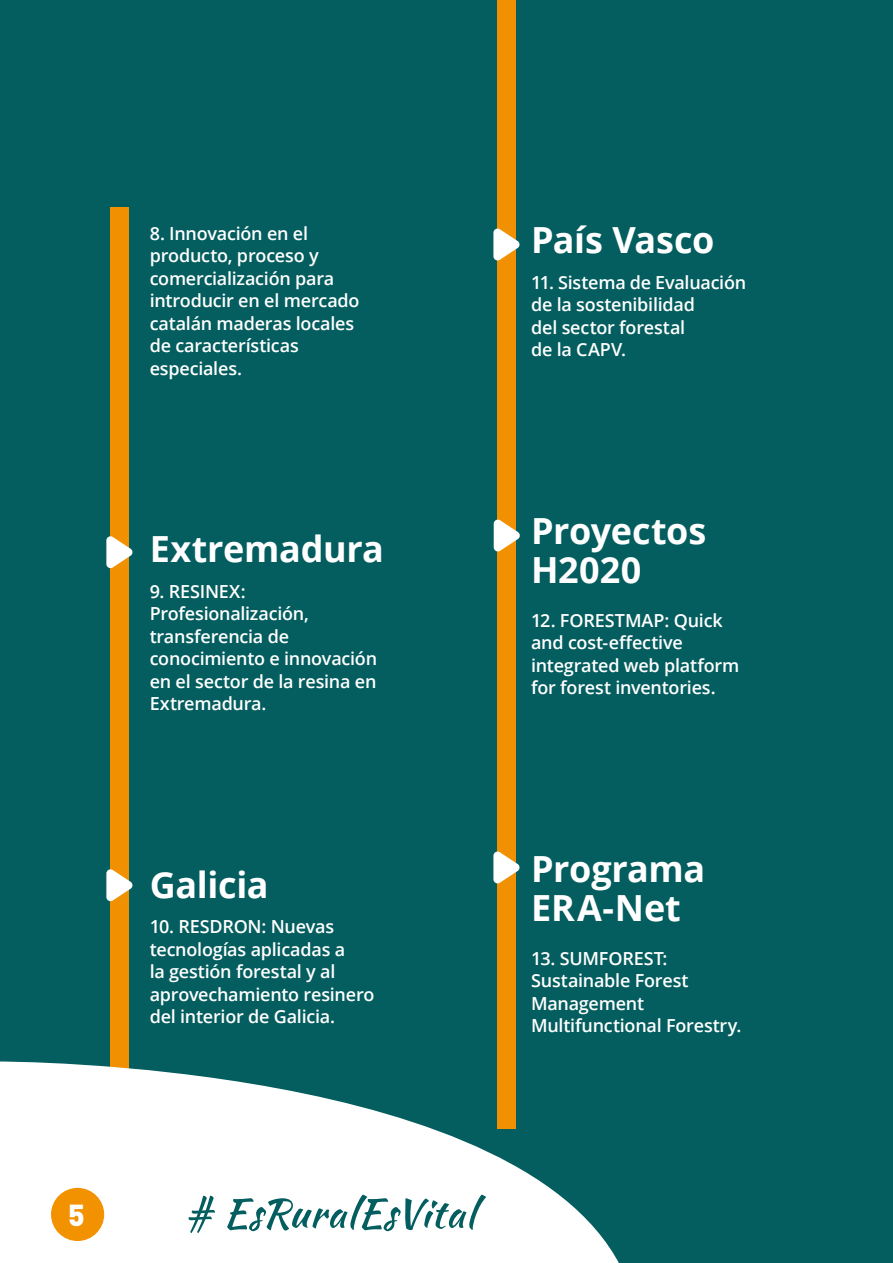
<style>
.page{position:relative;width:893px;height:1263px;background:#045d5e}
.page>*{position:absolute;margin:0;border:0;box-sizing:border-box;transform-origin:0 0}
.t1{font:700 36px/39px "Open Sans";letter-spacing:-.01em;color:#fff}
.t2{font:900 30px "DIN Pro";color:#fff}
.t3{font:600 18px/22.5px "Open Sans";letter-spacing:-.015em;color:#fff}
</style>
<div class="page">
<div style="left:111px;top:207px;width:18px;height:994px;background:#f19102"></div>
<div style="left:497px;top:0;width:19px;height:1128px;background:#f19102"></div>
<svg style="left:106px;top:535px;width:27px;height:34px"></svg>
<svg style="left:106px;top:868px;width:27px;height:34px"></svg>
<svg style="left:493px;top:228px;width:27px;height:33px"></svg>
<svg style="left:494px;top:519px;width:26px;height:33px"></svg>
<svg style="left:493px;top:851px;width:27px;height:33px"></svg>
<svg style="left:0;top:1061px;width:619px;height:202px;fill:#fff"></svg>
<svg style="left:189px;top:1194px;width:297px;height:39px"></svg>
<div style="left:51px;top:1188px;width:53px;height:53px;background:#f39200;border-radius:50%"></div>
<p class="t3" style="left:150px;top:221px;width:211px">8. Innovación en el producto, proceso y comercialización para introducir en el mercado catalán maderas locales de características especiales.</p>
<h1 class="t1" style="left:150px;top:529px;width:236px">Extremadura</h1>
<p class="t3" style="left:150px;top:579px;width:229px">9. RESINEX:<br>Profesionalización, transferencia de conocimiento e innovación en el sector de la resina en<br>Extremadura.</p>
<h1 class="t1" style="left:150px;top:864px;width:120px">Galicia</h1>
<p class="t3" style="left:150px;top:915px;width:226px">10. RESDRON: Nuevas tecnologías aplicadas a<br>la gestión forestal y al aprovechamiento resinero del interior de Galicia.</p>
<h2 class="t2" style="left:68px;top:1195px;width:18px">5</h2>
<h1 class="t1" style="left:531px;top:220px;width:185px">País Vasco</h1>
<p class="t3" style="left:531px;top:270px;width:217px">11. Sistema de Evaluación de la sostenibilidad<br>del sector forestal<br>de la CAPV.</p>
<h1 class="t1" style="left:531px;top:510px;width:177px">Proyectos<br>H2020</h1>
<p class="t3" style="left:531px;top:609px;width:210px">12. FORESTMAP: Quick and cost-effective integrated web platform for forest inventories.</p>
<h1 class="t1" style="left:531px;top:849px;width:176px">Programa<br>ERA-Net</h1>
<p class="t3" style="left:531px;top:947px;width:212px">13. SUMFOREST:<br>Sustainable Forest<br>Management<br>Multifunctional Forestry.</p>
</div>
